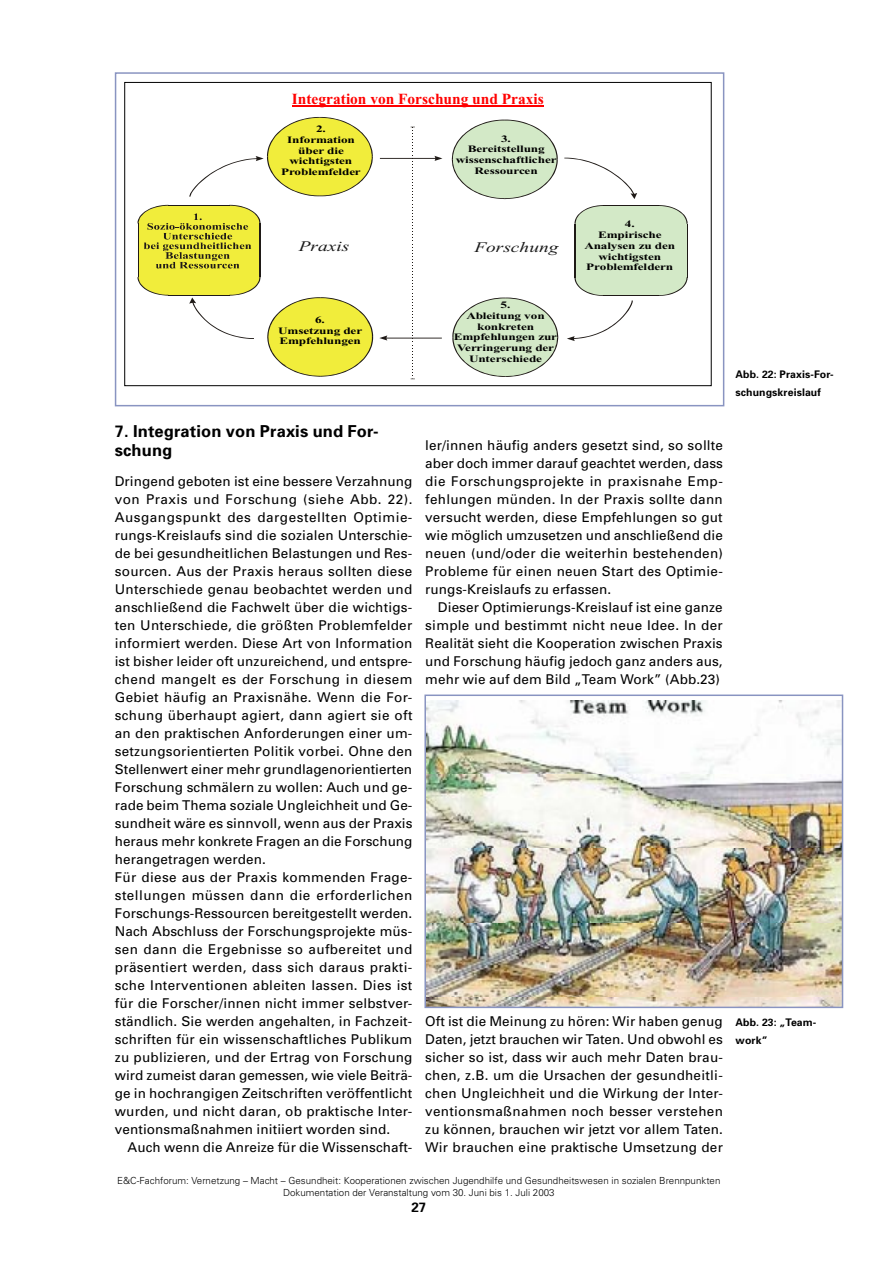
<style>
.page{position:relative;width:893px;height:1263px;background:#fff}
.page>*{position:absolute;margin:0;border:0;box-sizing:border-box;transform-origin:0 0}
.t1{font:700 16.5px/19.8px "Univers";letter-spacing:.01em;color:#000}
.t2{font:700 15.45px "Times New Roman";color:#f00}
.t3{font:italic 14.55px "Times New Roman";color:#191919;scale:1.33 1}
.t4{font:13.5px/18px "Univers";letter-spacing:.015em;color:#000;text-align:justify}
.t5{font:700 13.5px "Univers";color:#000}
.t6{font:700 10.5px/18px "Univers";letter-spacing:.01em;color:#000}
.t7{font:700 9.75px/10.8px "Times New Roman";letter-spacing:-.01em;color:#000;text-align:center;scale:1.35 1}
.t8{font:300 9.75px/11.7px "Univers";color:#000;text-align:center}
</style>
<div class="page">
<hr style="left:687px;top:224px;width:1px;height:53px;background:#1f1a17">
<svg style="left:267px;top:297px;width:106px;height:80px"></svg>
<svg style="left:452px;top:298px;width:106px;height:79px"></svg>
<svg style="left:452px;top:120px;width:106px;height:79px"></svg>
<svg style="left:567px;top:205px;width:120px;height:136px"></svg>
<svg style="left:138px;top:205px;width:123px;height:134px"></svg>
<svg style="left:564px;top:158px;width:73px;height:41px"></svg>
<svg style="left:189px;top:117px;width:184px;height:80px"></svg>
<svg style="left:379px;top:127px;width:63px;height:253px"></svg>
<hr style="left:292px;top:105px;width:252px;height:2px;background:#f00">
<div style="left:115px;top:72px;width:609px;height:334px;border:2px solid #8994c1"></div>
<img style="left:427px;top:700px;width:413px;height:305px">
<div style="left:424px;top:694px;width:419px;height:314px;border:2px solid #8994c1"></div>
<p class="t2" style="left:292px;top:90px;width:253px">Integration von Forschung und Praxis</p>
<p class="t7" style="left:281px;top:124px;width:60px">2.<br>Information über die wichtigsten<br>Problemfelder</p>
<p class="t7" style="left:456px;top:133px;width:76px">3.<br>Bereitstellung wissenschaftlicher<br>Ressourcen</p>
<p class="t3" style="left:299px;top:238px;width:40px">Praxis</p>
<p class="t3" style="left:474px;top:239px;width:65px">Forschung</p>
<p class="t7" style="left:278px;top:314px;width:64px">6.<br>Umsetzung der<br>Empfehlungen</p>
<p class="t7" style="left:454px;top:299px;width:78px">5.<br>Ableitung von konkreten<br>Empfehlungen zur<br>Verringerung der<br>Unterschiede</p>
<p class="t7" style="left:584px;top:219px;width:69px">4.<br>Empirische<br>Analysen zu den wichtigsten<br>Problemfeldern</p>
<p class="t1" style="left:115px;top:421px;width:265px">7. Integration von Praxis und For&shy;schung</p>
<p class="t4" style="left:115px;top:472px;width:299px;text-align:left">Dringend geboten ist eine bessere Verzahnung von Praxis und Forschung (siehe Abb. 22).<br>Ausgangspunkt des dargestellten Optimie&shy;rungs-Kreislaufs sind die sozialen Unterschie&shy;de bei gesundheitlichen Belastungen und Res&shy;sourcen. Aus der Praxis heraus sollten diese Unterschiede genau beobachtet werden und anschließend die Fachwelt über die wichtigs&shy;ten Unterschiede, die größten Problemfelder informiert werden. Diese Art von Information ist bisher leider oft unzureichend, und entspre&shy;chend mangelt es der Forschung in diesem Gebiet häufig an Praxisnähe. Wenn die For&shy;schung überhaupt agiert, dann agiert sie oft an den praktischen Anforderungen einer um&shy;setzungsorientierten Politik vorbei. Ohne den Stellenwert einer mehr grundlagenorientierten Forschung schmälern zu wollen: Auch und ge&shy;rade beim Thema soziale Ungleichheit und Ge&shy;sundheit wäre es sinnvoll, wenn aus der Praxis heraus mehr konkrete Fragen an die Forschung herangetragen werden.<br>Für diese aus der Praxis kommenden Frage&shy;stellungen müssen dann die erforderlichen Forschungs-Ressourcen bereitgestellt werden.<br>Nach Abschluss der Forschungsprojekte müs&shy;sen dann die Ergebnisse so aufbereitet und präsentiert werden, dass sich daraus prakti&shy;sche Interventionen ableiten lassen. Dies ist für die Forscher/innen nicht immer selbstver&shy;ständlich. Sie werden angehalten, in Fachzeit&shy;schriften für ein wissenschaftliches Publikum zu publizieren, und der Ertrag von Forschung wird zumeist daran gemessen, wie viele Beiträ&shy;ge in hochrangigen Zeitschriften veröffentlicht wurden, und nicht daran, ob praktische Inter&shy;ventionsmaßnahmen initiiert worden sind.</p>
<p class="t4" style="left:128px;top:1138px;width:286px">Auch wenn die Anreize für die Wissenschaft-</p>
<p class="t4" style="left:425px;top:436px;width:299px">ler/innen häufig anders gesetzt sind, so sollte aber doch immer darauf geachtet werden, dass die Forschungsprojekte in praxisnahe Emp&shy;fehlungen münden. In der Praxis sollte dann versucht werden, diese Empfehlungen so gut wie möglich umzusetzen und anschließend die neuen (und/oder die weiterhin bestehenden)<br>Probleme für einen neuen Start des Optimie&shy;rungs-Kreislaufs zu erfassen.</p>
<p class="t4" style="left:425px;top:598px;width:299px;text-indent:13px">Dieser Optimierungs-Kreislauf ist eine ganze simple und bestimmt nicht neue Idee. In der Realität sieht die Kooperation zwischen Praxis und Forschung häufig jedoch ganz anders aus, mehr wie auf dem Bild „Team Work” (Abb.23)</p>
<p class="t4" style="left:425px;top:1012px;width:299px">Oft ist die Meinung zu hören: Wir haben genug Daten, jetzt brauchen wir Taten. Und obwohl es sicher so ist, dass wir auch mehr Daten brau&shy;chen, z.B. um die Ursachen der gesundheitli&shy;chen Ungleichheit und die Wirkung der Inter&shy;ventionsmaßnahmen noch besser verstehen zu können, brauchen wir jetzt vor allem Taten.<br>Wir brauchen eine praktische Umsetzung der</p>
<p class="t8" style="left:117px;top:1175px;width:605px">E&amp;C-Fachforum: Vernetzung – Macht – Gesundheit: Kooperationen zwischen Jugendhilfe und Gesundheitswesen in sozialen Brennpunkten<br>Dokumentation der Veranstaltung vom 30. Juni bis 1. Juli 2003</p>
<p class="t5" style="left:411px;top:1199px;width:17px">27</p>
<p class="t6" style="left:736px;top:365px;width:100px">Abb. 22: Praxis-For&shy;schungskreislauf</p>
<p class="t6" style="left:736px;top:1013px;width:82px">Abb. 23: „Team&shy;work”</p>
</div>
